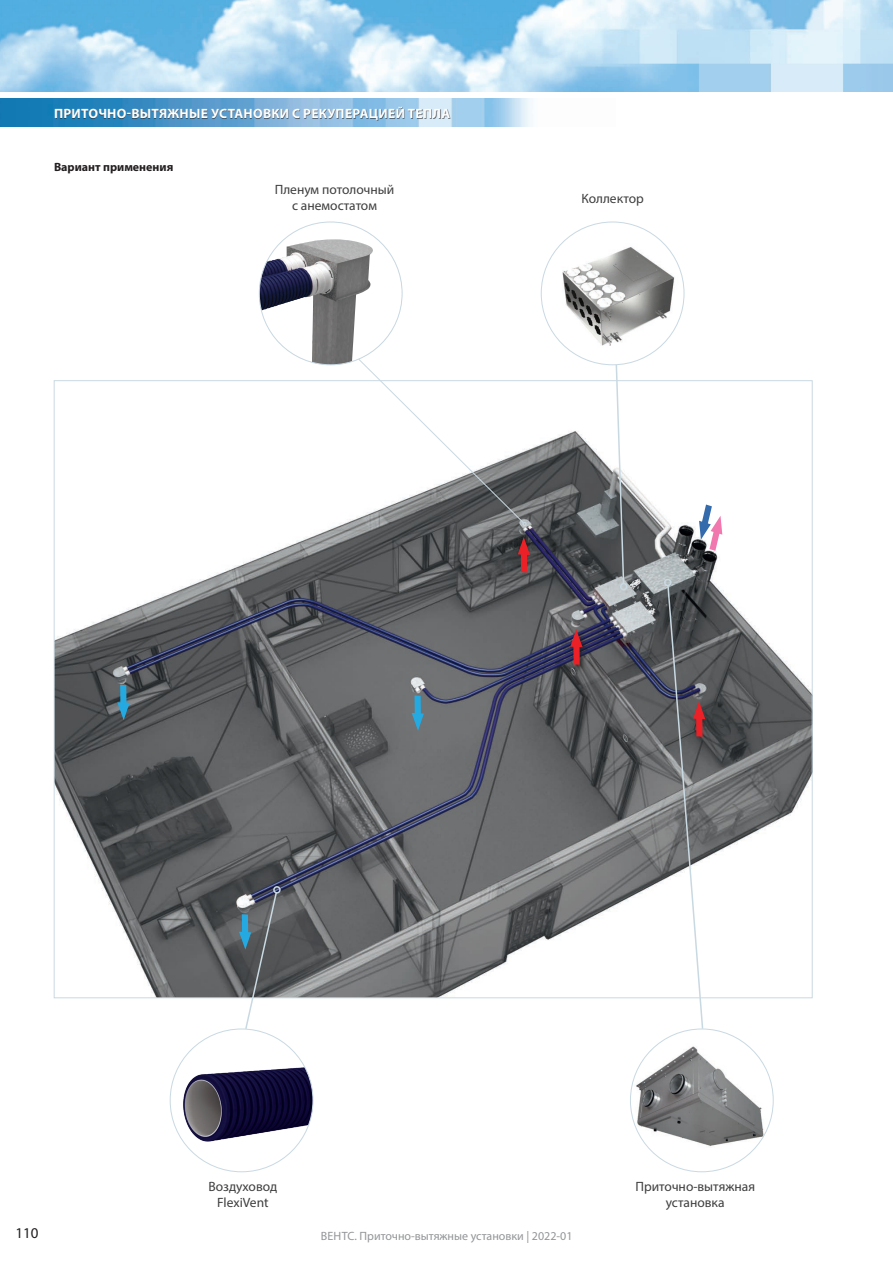
<style>
.page{position:relative;width:893px;height:1263px;background:#fff}
.page>*{position:absolute;margin:0;border:0;box-sizing:border-box;transform-origin:0 0}
.t1{font:15px "Myriad Pro";color:#231f20}
.t2{font:13.5px/16.2px "Myriad Pro";color:#3e3e3f;text-align:center}
.t3{font:700 13.5px "Myriad Pro";letter-spacing:.02em;color:#fff}
.t4{font:12px "Myriad Pro";color:#939598}
.t5{font:700 12px "Myriad Pro";color:#231f20}
</style>
<div class="page">
<img style="left:0;top:0;width:893px;height:91px">
<img style="left:0;top:99px;width:531px;height:27px">
<img style="left:56px;top:431px;width:754px;height:565px">
<img style="left:630px;top:1043px;width:143px;height:105px">
<img style="left:179px;top:1054px;width:134px;height:98px">
<img style="left:545px;top:239px;width:139px;height:108px">
<svg style="left:259px;top:222px;width:267px;height:304px"></svg>
<div style="left:273px;top:886px;width:8px;height:7px;border:2px solid #c9d9e2;border-radius:50%"></div>
<div style="left:664px;top:579px;width:7px;height:7px;border:2px solid #c9d9e2;border-radius:50%"></div>
<svg style="left:615px;top:363px;width:10px;height:222px"></svg>
<div style="left:620px;top:583px;width:7px;height:7px;border:2px solid #c9d9e2;border-radius:50%"></div>
<svg style="left:239px;top:891px;width:39px;height:139px"></svg>
<svg style="left:117px;top:685px;width:13px;height:35px"></svg>
<svg style="left:412px;top:695px;width:12px;height:36px"></svg>
<svg style="left:518px;top:537px;width:12px;height:35px"></svg>
<div style="left:569px;top:629px;width:21px;height:43px;background:#231f20;opacity:.75"></div>
<svg style="left:570px;top:629px;width:13px;height:36px"></svg>
<svg style="left:699px;top:504px;width:23px;height:47px"></svg>
<svg style="left:666px;top:584px;width:39px;height:446px"></svg>
<div style="left:56px;top:107px;width:395px;height:14px;background:#231f20;opacity:.7"></div>
<p class="t3" style="left:54px;top:104px;width:398px">ПРИТОЧНО-ВЫТЯЖНЫЕ УСТАНОВКИ С РЕКУПЕРАЦИЕЙ ТЕПЛА</p>
<p class="t5" style="left:54px;top:159px;width:121px">Вариант применения</p>
<p class="t2" style="left:275px;top:181px;width:121px">Пленум потолочный с анемостатом</p>
<p class="t2" style="left:581px;top:191px;width:64px">Коллектор</p>
<p class="t2" style="left:208px;top:1178px;width:70px">Воздуховод<br>FlexiVent</p>
<p class="t1" style="left:15px;top:1224px;width:25px">110</p>
<p class="t4" style="left:321px;top:1229px;width:253px">ВЕНТС. Приточно-вытяжные установки | 2022-01</p>
<p class="t2" style="left:635px;top:1178px;width:121px">Приточно-вытяжная установка</p>
</div>
